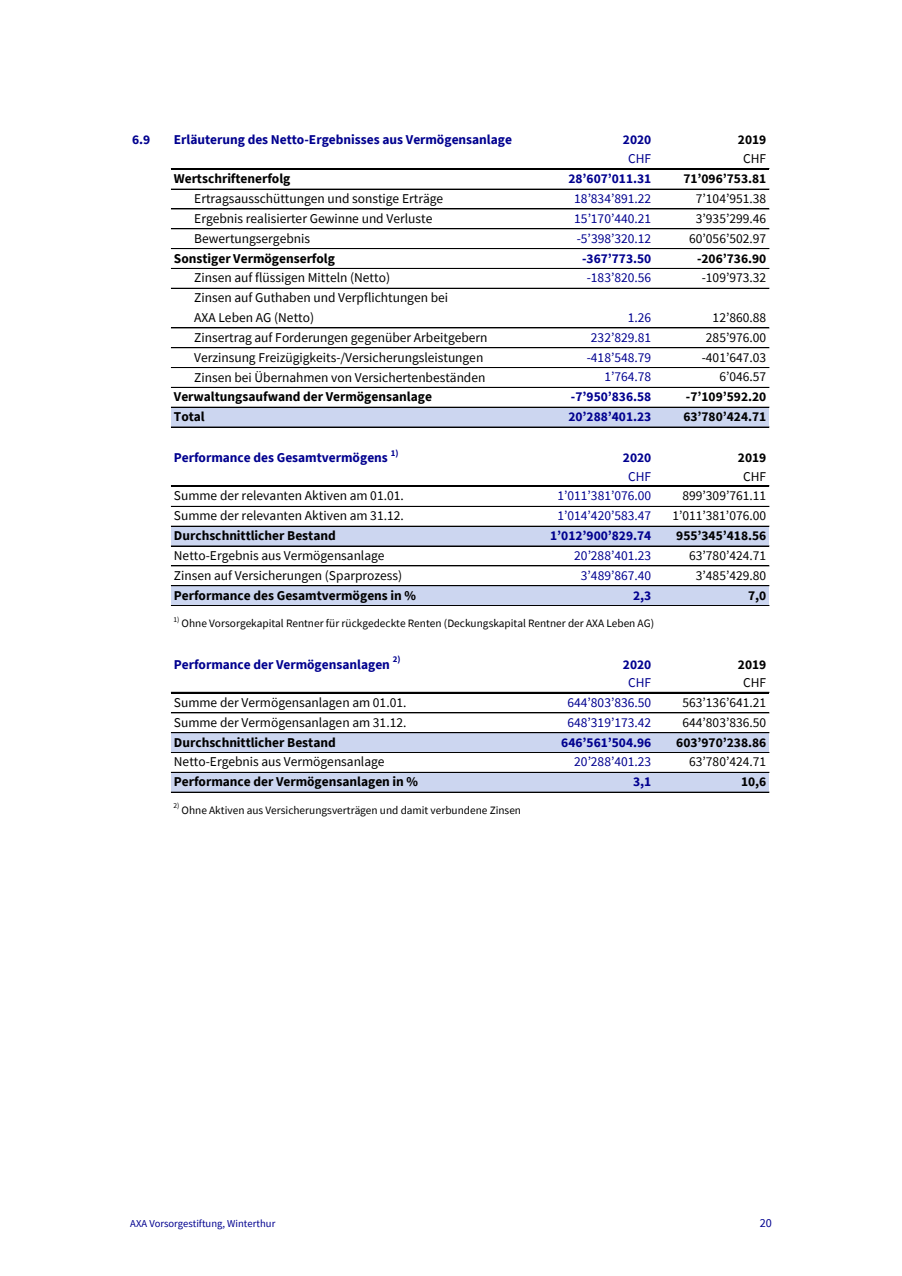
<style>
.page{position:relative;width:902px;height:1276px;background:#fff}
.page>*{position:absolute;margin:0;border:0;box-sizing:border-box;transform-origin:0 0}
.t1{font:13.5px "Source Sans Pro";color:#000}
.t2{font:700 13.5px "Source Sans Pro";color:#000}
.t3{font:700 13.5px "Source Sans Pro";color:#00008f}
.t4{font:13.5px "Source Sans Pro";color:#00008f}
.t5{font:12.15px "Source Sans Pro";color:#00008f}
.t6{font:11.25px "Source Sans Pro";color:#000}
.t7{font:10.5px "Source Sans Pro";letter-spacing:.005em;color:#00008f}
.t8{font:700 8.85px "Source Sans Pro";color:#00008f}
.t9{font:7.5px "Source Sans Pro";color:#000}
</style>
<div class="page">
<img style="left:185px;top:188px;width:531px;height:584px">
<div style="left:171px;top:407px;width:598px;height:20px;background:#ccd6f0"></div>
<div style="left:171px;top:526px;width:598px;height:20px;background:#ccd6f0"></div>
<div style="left:171px;top:585px;width:598px;height:20px;background:#ccd6f0"></div>
<div style="left:171px;top:732px;width:598px;height:20px;background:#ccd6f0"></div>
<div style="left:171px;top:772px;width:598px;height:20px;background:#ccd6f0"></div>
<hr style="left:171px;top:168px;width:598px;height:2px;background:#000">
<hr style="left:171px;top:189px;width:598px;height:1px;background:#000">
<hr style="left:171px;top:209px;width:598px;height:1px;background:#000">
<hr style="left:171px;top:228px;width:598px;height:1px;background:#000">
<hr style="left:171px;top:229px;width:598px;height:1px;background:#000">
<hr style="left:171px;top:248px;width:598px;height:1px;background:#000">
<hr style="left:171px;top:268px;width:598px;height:1px;background:#000">
<hr style="left:171px;top:288px;width:598px;height:1px;background:#000">
<hr style="left:171px;top:328px;width:598px;height:1px;background:#000">
<hr style="left:171px;top:347px;width:598px;height:1px;background:#000">
<hr style="left:171px;top:367px;width:598px;height:1px;background:#000">
<hr style="left:171px;top:387px;width:598px;height:1px;background:#000">
<hr style="left:171px;top:407px;width:598px;height:1px;background:#000">
<hr style="left:171px;top:427px;width:598px;height:1px;background:#000">
<hr style="left:171px;top:485px;width:598px;height:1px;background:#000">
<hr style="left:171px;top:486px;width:598px;height:1px;background:#000">
<hr style="left:171px;top:506px;width:598px;height:1px;background:#000">
<hr style="left:171px;top:526px;width:598px;height:1px;background:#000">
<hr style="left:171px;top:546px;width:598px;height:1px;background:#000">
<hr style="left:171px;top:565px;width:598px;height:1px;background:#000">
<hr style="left:171px;top:566px;width:598px;height:1px;background:#000">
<hr style="left:171px;top:585px;width:598px;height:1px;background:#000">
<hr style="left:171px;top:605px;width:598px;height:1px;background:#000">
<hr style="left:171px;top:692px;width:598px;height:1px;background:#000">
<hr style="left:171px;top:712px;width:598px;height:1px;background:#000">
<hr style="left:171px;top:732px;width:598px;height:1px;background:#000">
<hr style="left:171px;top:752px;width:598px;height:1px;background:#000">
<hr style="left:171px;top:772px;width:598px;height:1px;background:#000">
<hr style="left:171px;top:792px;width:598px;height:1px;background:#000">
<p class="t3" style="left:132px;top:130px;width:20px">6.9</p>
<p class="t3" style="left:174px;top:130px;width:340px">Erläuterung des Netto-Ergebnisses aus Vermögensanlage</p>
<p class="t3" style="left:623px;top:130px;width:30px">2020</p>
<p class="t2" style="left:738px;top:130px;width:30px">2019</p>
<p class="t4" style="left:628px;top:150px;width:25px">CHF</p>
<p class="t1" style="left:743px;top:150px;width:25px">CHF</p>
<p class="t2" style="left:174px;top:170px;width:118px">Wertschriftenerfolg</p>
<p class="t3" style="left:568px;top:170px;width:84px">28’607’011.31</p>
<p class="t2" style="left:683px;top:170px;width:84px">71’096’753.81</p>
<p class="t1" style="left:194px;top:190px;width:250px">Ertragsausschüttungen und sonstige Erträge</p>
<p class="t4" style="left:574px;top:190px;width:79px">18’834’891.22</p>
<p class="t1" style="left:696px;top:190px;width:72px">7’104’951.38</p>
<p class="t1" style="left:194px;top:209px;width:240px">Ergebnis realisierter Gewinne und Verluste</p>
<p class="t4" style="left:574px;top:209px;width:79px">15’170’440.21</p>
<p class="t1" style="left:696px;top:209px;width:72px">3’935’299.46</p>
<p class="t1" style="left:194px;top:229px;width:117px">Bewertungsergebnis</p>
<p class="t4" style="left:577px;top:229px;width:76px">-5’398’320.12</p>
<p class="t1" style="left:689px;top:229px;width:79px">60’056’502.97</p>
<p class="t2" style="left:174px;top:249px;width:163px">Sonstiger Vermögenserfolg</p>
<p class="t1" style="left:194px;top:269px;width:197px">Zinsen auf flüssigen Mitteln (Netto)</p>
<p class="t3" style="left:582px;top:249px;width:71px">-367’773.50</p>
<p class="t4" style="left:587px;top:269px;width:66px">-183’820.56</p>
<p class="t1" style="left:702px;top:269px;width:66px">-109’973.32</p>
<p class="t2" style="left:697px;top:249px;width:71px">-206’736.90</p>
<p class="t1" style="left:194px;top:289px;width:255px">Zinsen auf Guthaben und Verpflichtungen bei</p>
<p class="t1" style="left:194px;top:309px;width:121px">AXA Leben AG (Netto)</p>
<p class="t4" style="left:628px;top:309px;width:25px">1.26</p>
<p class="t1" style="left:713px;top:309px;width:55px">12’860.88</p>
<p class="t1" style="left:194px;top:328px;width:295px">Zinsertrag auf Forderungen gegenüber Arbeitgebern</p>
<p class="t1" style="left:194px;top:349px;width:291px">Verzinsung Freizügigkeits-/Versicherungsleistungen</p>
<p class="t1" style="left:194px;top:369px;width:293px">Zinsen bei Übernahmen von Versichertenbeständen</p>
<p class="t2" style="left:174px;top:388px;width:260px">Verwaltungsaufwand der Vermögensanlage</p>
<p class="t2" style="left:174px;top:408px;width:32px">Total</p>
<p class="t4" style="left:591px;top:328px;width:62px">232’829.81</p>
<p class="t1" style="left:706px;top:328px;width:62px">285’976.00</p>
<p class="t4" style="left:587px;top:348px;width:66px">-418’548.79</p>
<p class="t1" style="left:702px;top:348px;width:66px">-401’647.03</p>
<p class="t4" style="left:604px;top:368px;width:48px">1’764.78</p>
<p class="t3" style="left:571px;top:388px;width:82px">-7’950’836.58</p>
<p class="t3" style="left:568px;top:408px;width:84px">20’288’401.23</p>
<p class="t1" style="left:719px;top:368px;width:48px">6’046.57</p>
<p class="t2" style="left:683px;top:408px;width:84px">63’780’424.71</p>
<p class="t2" style="left:686px;top:388px;width:82px">-7’109’592.20</p>
<p class="t3" style="left:174px;top:449px;width:215px">Performance des Gesamtvermögens</p>
<p class="t8" style="left:391px;top:447px;width:9px">1)</p>
<p class="t3" style="left:623px;top:449px;width:30px">2020</p>
<p class="t2" style="left:738px;top:449px;width:30px">2019</p>
<p class="t4" style="left:628px;top:467px;width:25px">CHF</p>
<p class="t1" style="left:743px;top:467px;width:25px">CHF</p>
<p class="t1" style="left:174px;top:487px;width:231px">Summe der relevanten Aktiven am 01.01.</p>
<p class="t4" style="left:557px;top:487px;width:95px">1’011’381’076.00</p>
<p class="t1" style="left:682px;top:487px;width:85px">899’309’761.11</p>
<p class="t1" style="left:174px;top:507px;width:231px">Summe der relevanten Aktiven am 31.12.</p>
<p class="t4" style="left:557px;top:507px;width:95px">1’014’420’583.47</p>
<p class="t1" style="left:672px;top:507px;width:95px">1’011’381’076.00</p>
<p class="t2" style="left:174px;top:527px;width:163px">Durchschnittlicher Bestand</p>
<p class="t3" style="left:550px;top:527px;width:103px">1’012’900’829.74</p>
<p class="t2" style="left:676px;top:527px;width:92px">955’345’418.56</p>
<p class="t1" style="left:174px;top:546px;width:212px">Netto-Ergebnis aus Vermögensanlage</p>
<p class="t4" style="left:574px;top:546px;width:79px">20’288’401.23</p>
<p class="t1" style="left:689px;top:546px;width:79px">63’780’424.71</p>
<p class="t1" style="left:174px;top:566px;width:230px">Zinsen auf Versicherungen (Sparprozess)</p>
<p class="t4" style="left:581px;top:566px;width:72px">3’489’867.40</p>
<p class="t1" style="left:696px;top:566px;width:72px">3’485’429.80</p>
<p class="t2" style="left:174px;top:586px;width:244px">Performance des Gesamtvermögens in %</p>
<p class="t3" style="left:633px;top:586px;width:20px">2,3</p>
<p class="t2" style="left:748px;top:586px;width:20px">7,0</p>
<p class="t9" style="left:173px;top:614px;width:7px">1)</p>
<p class="t6" style="left:181px;top:616px;width:474px">Ohne Vorsorgekapital Rentner für rückgedeckte Renten (Deckungskapital Rentner der AXA Leben AG)</p>
<p class="t3" style="left:174px;top:655px;width:218px">Performance der Vermögensanlagen</p>
<p class="t8" style="left:393px;top:653px;width:9px">2)</p>
<p class="t3" style="left:623px;top:655px;width:30px">2020</p>
<p class="t2" style="left:738px;top:655px;width:30px">2019</p>
<p class="t4" style="left:628px;top:674px;width:25px">CHF</p>
<p class="t1" style="left:743px;top:674px;width:25px">CHF</p>
<p class="t1" style="left:174px;top:693px;width:234px">Summe der Vermögensanlagen am 01.01.</p>
<p class="t4" style="left:567px;top:693px;width:85px">644’803’836.50</p>
<p class="t1" style="left:682px;top:693px;width:85px">563’136’641.21</p>
<p class="t1" style="left:174px;top:713px;width:234px">Summe der Vermögensanlagen am 31.12.</p>
<p class="t4" style="left:567px;top:713px;width:85px">648’319’173.42</p>
<p class="t1" style="left:682px;top:713px;width:85px">644’803’836.50</p>
<p class="t2" style="left:174px;top:733px;width:163px">Durchschnittlicher Bestand</p>
<p class="t3" style="left:561px;top:733px;width:92px">646’561’504.96</p>
<p class="t2" style="left:676px;top:733px;width:92px">603’970’238.86</p>
<p class="t1" style="left:174px;top:753px;width:212px">Netto-Ergebnis aus Vermögensanlage</p>
<p class="t4" style="left:574px;top:753px;width:79px">20’288’401.23</p>
<p class="t1" style="left:689px;top:753px;width:79px">63’780’424.71</p>
<p class="t2" style="left:174px;top:773px;width:246px">Performance der Vermögensanlagen in %</p>
<p class="t3" style="left:633px;top:773px;width:20px">3,1</p>
<p class="t2" style="left:741px;top:773px;width:27px">10,6</p>
<p class="t9" style="left:173px;top:801px;width:7px">2)</p>
<p class="t6" style="left:181px;top:802px;width:341px">Ohne Aktiven aus Versicherungsverträgen und damit verbundene Zinsen</p>
<p class="t7" style="left:130px;top:1217px;width:147px">AXA Vorsorgestiftung, Winterthur</p>
<p class="t5" style="left:760px;top:1215px;width:14px">20</p>
</div>
